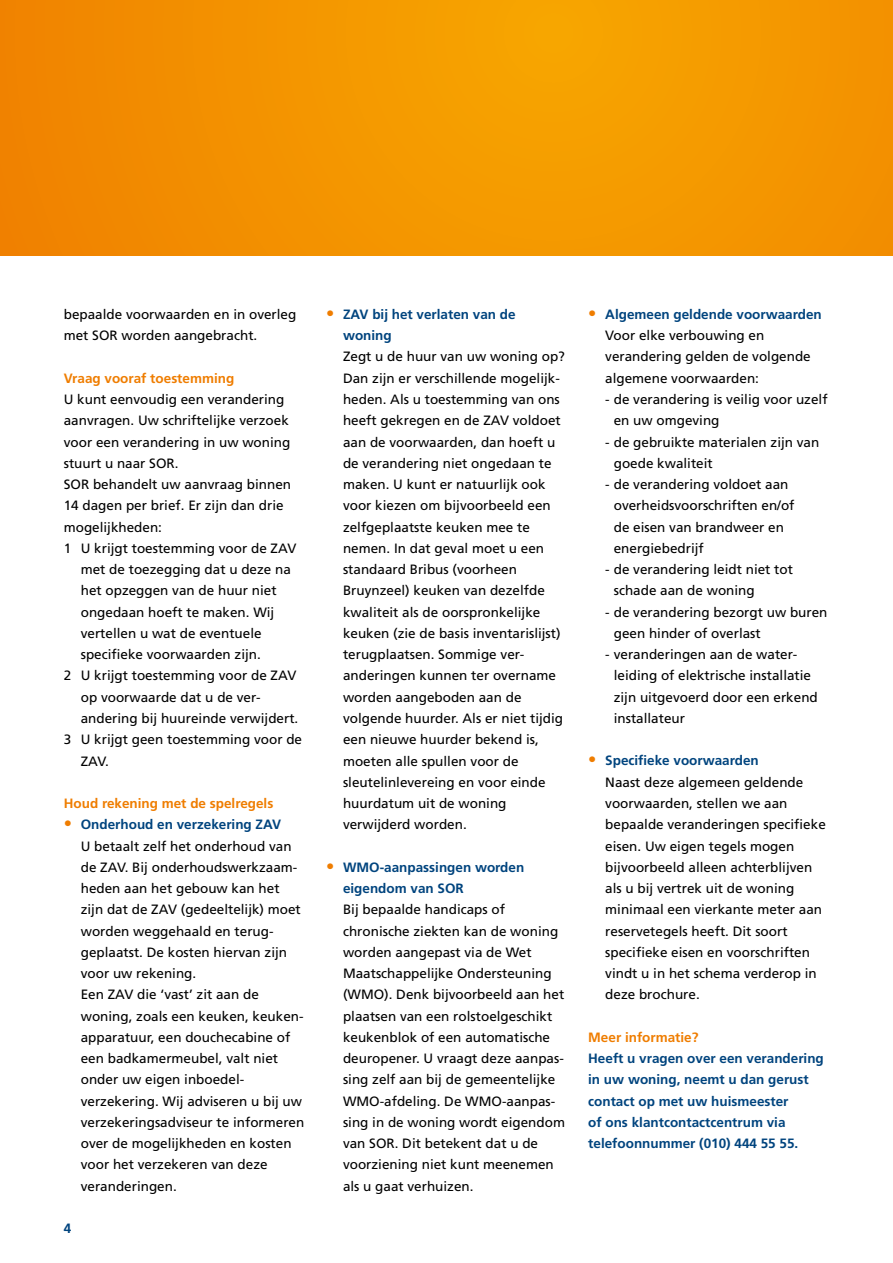
<style>
.page{position:relative;width:893px;height:1263px;background:#fff}
.page>*{position:absolute;margin:0;border:0;box-sizing:border-box;transform-origin:0 0}
.t1{font:13.5px/21.3px "Frutiger LT Std";color:#000}
.t2{font:700 13.5px/21.3px "Frutiger LT Std";color:#00447e}
.t3{font:700 13.5px "Frutiger LT Std";color:#ef7d00}
.s1{font-size:16.5px;color:#ef7d00}
.s2{font-weight:700;color:#00447e}
.s3{font-weight:400;font-size:16.5px;color:#ef7d00}
</style>
<div class="page">
<div style="left:0;top:0;width:893px;height:255px;background:linear-gradient(to right,#f28c00,#f59e00)"></div>
<p class="t1" style="left:64px;top:304px;width:234px">bepaalde voorwaarden en in overleg met SOR worden aangebracht.</p>
<p class="t3" style="left:64px;top:370px;width:172px">Vraag vooraf toestemming</p>
<p class="t1" style="left:64px;top:389px;width:222px">U kunt eenvoudig een verandering</p>
<p class="t1" style="left:64px;top:410px;width:227px">aanvragen. Uw schriftelijke verzoek</p>
<p class="t1" style="left:64px;top:431px;width:228px">voor een verandering in uw woning</p>
<p class="t1" style="left:64px;top:452px;width:116px">stuurt u naar SOR.</p>
<p class="t1" style="left:64px;top:474px;width:229px">SOR behandelt uw aanvraag binnen</p>
<p class="t1" style="left:64px;top:495px;width:221px">14 dagen per brief. Er zijn dan drie</p>
<p class="t1" style="left:64px;top:516px;width:100px">mogelijkheden:</p>
<p class="t1" style="left:64px;top:538px;width:234px">1 U krijgt toestemming voor de ZAV</p>
<p class="t1" style="left:81px;top:559px;width:212px">met de toezegging dat u deze na</p>
<p class="t1" style="left:81px;top:580px;width:197px">het opzeggen van de huur niet</p>
<p class="t1" style="left:81px;top:601px;width:195px">ongedaan hoeft te maken. Wij</p>
<p class="t1" style="left:81px;top:623px;width:182px">vertellen u wat de eventuele</p>
<p class="t1" style="left:81px;top:644px;width:182px">specifieke voorwaarden zijn.</p>
<p class="t1" style="left:64px;top:665px;width:234px">2 U krijgt toestemming voor de ZAV</p>
<p class="t1" style="left:81px;top:686px;width:180px">op voorwaarde dat u de ver-</p>
<p class="t1" style="left:81px;top:708px;width:219px">andering bij huureinde verwijdert.</p>
<p class="t1" style="left:64px;top:729px;width:240px">3 U krijgt geen toestemming voor de</p>
<p class="t1" style="left:81px;top:750px;width:30px">ZAV.</p>
<p class="t3" style="left:64px;top:795px;width:211px">Houd rekening met de spelregels</p>
<p class="t1" style="left:81px;top:814px;width:225px;text-indent:-17px"><span class="s1">•</span> <span class="s2">Onderhoud en verzekering ZAV<br></span>U betaalt zelf het onderhoud van de ZAV. Bij onderhoudswerkzaam&shy;heden aan het gebouw kan het zijn dat de ZAV (gedeeltelijk) moet worden weggehaald en terug&shy;geplaatst. De kosten hiervan zijn voor uw rekening.<br>Een ZAV die ‘vast’ zit aan de woning, zoals een keuken, keuken&shy;apparatuur, een douchecabine of een badkamermeubel, valt niet onder uw eigen inboedel&shy;verzekering. Wij adviseren u bij uw verzekeringsadviseur te informeren over de mogelijkheden en kosten voor het verzekeren van deze veranderingen.</p>
<p class="t2" style="left:64px;top:1218px;width:9px">4</p>
<p class="t2" style="left:343px;top:304px;width:174px;text-indent:-17px"><span class="s3">•</span> ZAV bij het verlaten van de woning</p>
<p class="t1" style="left:343px;top:346px;width:224px">Zegt u de huur van uw woning op?<br>Dan zijn er verschillende mogelijk&shy;heden. Als u toestemming van ons heeft gekregen en de ZAV voldoet aan de voorwaarden, dan hoeft u de verandering niet ongedaan te maken. U kunt er natuurlijk ook voor kiezen om bijvoorbeeld een zelfgeplaatste keuken mee te nemen. In dat geval moet u een standaard Bribus (voorheen<br>Bruynzeel) keuken van dezelfde kwaliteit als de oorspronkelijke keuken (zie de basis inventarislijst) terugplaatsen. Sommige ver&shy;anderingen kunnen ter overname worden aangeboden aan de volgende huurder. Als er niet tijdig een nieuwe huurder bekend is, moeten alle spullen voor de sleutelinlevereing en voor einde huurdatum uit de woning verwijderd worden.</p>
<p class="t2" style="left:343px;top:856px;width:183px;text-indent:-17px"><span class="s3">•</span> WMO-aanpassingen worden eigendom van SOR</p>
<p class="t1" style="left:343px;top:899px;width:224px">Bij bepaalde handicaps of chronische ziekten kan de woning worden aangepast via de Wet<br>Maatschappelijke Ondersteuning (WMO). Denk bijvoorbeeld aan het plaatsen van een rolstoelgeschikt keukenblok of een automatische deuropener. U vraagt deze aanpas&shy;sing zelf aan bij de gemeentelijke<br>WMO-afdeling. De WMO-aanpas&shy;sing in de woning wordt eigendom van SOR. Dit betekent dat u de voorziening niet kunt meenemen als u gaat verhuizen.</p>
<p class="t1" style="left:605px;top:304px;width:218px;text-indent:-17px"><span class="s1">•</span> <span class="s2">Algemeen geldende voorwaarden<br></span>Voor elke verbouwing en verandering gelden de volgende algemene voorwaarden:</p>
<p class="t1" style="left:614px;top:389px;width:215px;text-indent:-9px">- de verandering is veilig voor uzelf en uw omgeving</p>
<p class="t1" style="left:614px;top:431px;width:207px;text-indent:-9px">- de gebruikte materialen zijn van goede kwaliteit</p>
<p class="t1" style="left:614px;top:474px;width:182px;text-indent:-9px">- de verandering voldoet aan overheidsvoorschriften en/of de eisen van brandweer en energiebedrijf</p>
<p class="t1" style="left:614px;top:559px;width:181px;text-indent:-9px">- de verandering leidt niet tot schade aan de woning</p>
<p class="t1" style="left:614px;top:601px;width:215px;text-indent:-9px">- de verandering bezorgt uw buren geen hinder of overlast</p>
<p class="t1" style="left:614px;top:644px;width:206px;text-indent:-9px">- veranderingen aan de water&shy;leiding of elektrische installatie zijn uitgevoerd door een erkend installateur</p>
<p class="t1" style="left:605px;top:750px;width:222px;text-indent:-17px"><span class="s1">•</span> <span class="s2">Specifieke voorwaarden<br></span>Naast deze algemeen geldende voorwaarden, stellen we aan bepaalde veranderingen specifieke eisen. Uw eigen tegels mogen bijvoorbeeld alleen achterblijven als u bij vertrek uit de woning minimaal een vierkante meter aan reservetegels heeft. Dit soort specifieke eisen en voorschriften vindt u in het schema verderop in deze brochure.</p>
<p class="t3" style="left:588px;top:1029px;width:112px">Meer informatie?</p>
<p class="t2" style="left:588px;top:1048px;width:237px">Heeft u vragen over een verandering in uw woning, neemt u dan gerust contact op met uw huismeester<br>of ons klantcontactcentrum via telefoonnummer (010) 444 55 55.</p>
</div>
